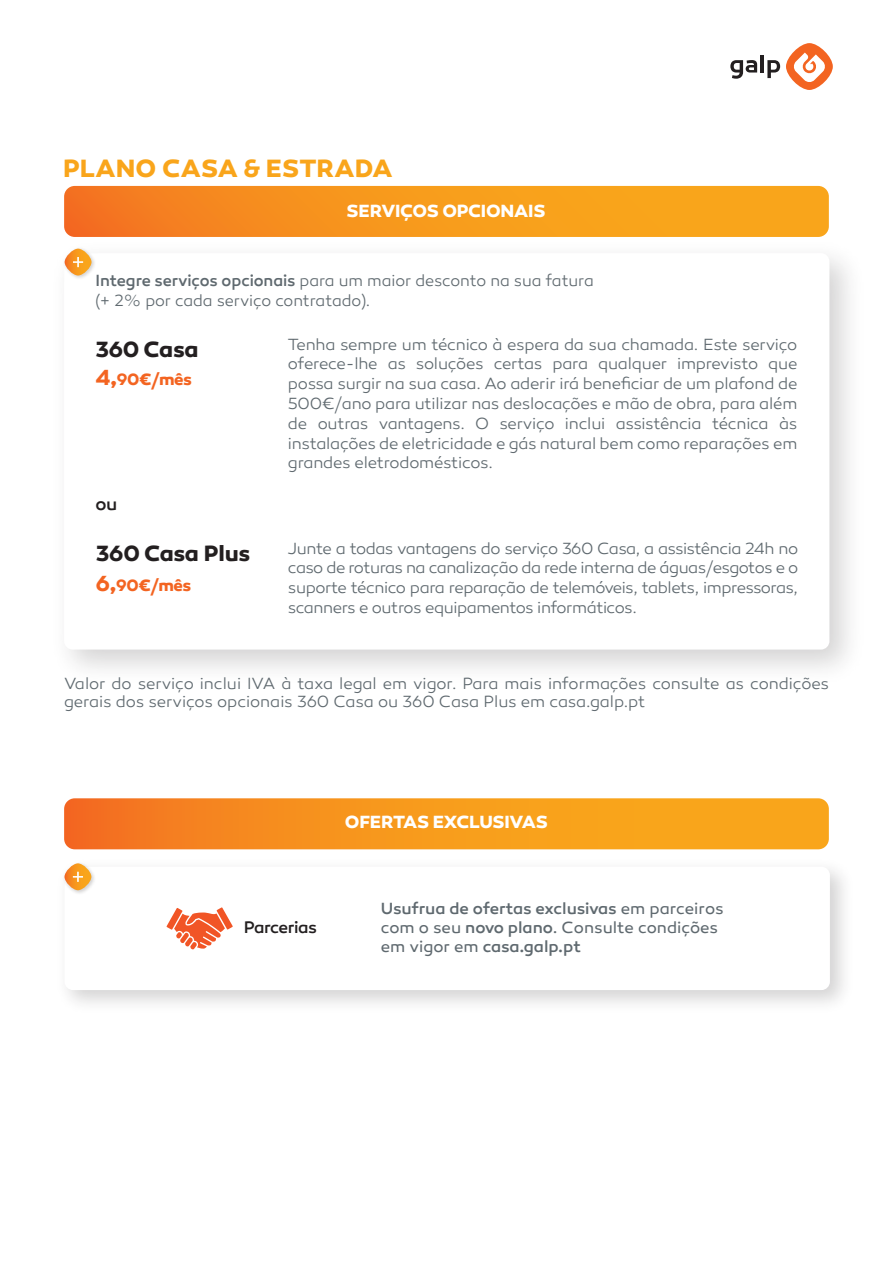
<style>
.page{position:relative;width:893px;height:1263px;background:#fff}
.page>*{position:absolute;margin:0;border:0;box-sizing:border-box;transform-origin:0 0}
.t1{font:700 25.5px "Canaro";letter-spacing:.005em;color:#f9a51b}
.t2{font:700 22.5px "Canaro";letter-spacing:-.015em;color:#231f20}
.t3{font:700 18px "Canaro";letter-spacing:-.01em;color:#fff}
.t4{font:500 18px "Canaro";color:#231f20}
.t5{font:500 17.1px "Canaro";letter-spacing:-.03em;color:#231f20}
.t6{font:700 16.8px "Canaro";letter-spacing:-.025em;color:#f36421}
.t7{font:300 16.5px/19.8px "Canaro";letter-spacing:-.015em;color:#5f696f}
.t8{font:500 16.5px/18.8px "Canaro";letter-spacing:-.01em;color:#5f696f}
.s1{font-weight:500}
.s2{font-size:22.35px}
.s3{font-weight:400}
</style>
<div class="page">
<svg style="left:64px;top:186px;width:765px;height:45px;background:#f7961d"></svg>
<svg style="left:786px;top:43px;width:47px;height:47px"></svg>
<svg style="left:793px;top:53px;width:33px;height:30px"></svg>
<svg style="left:730px;top:60px;width:27px;height:19px"></svg>
<hr style="left:760px;top:55px;width:4px;height:18px;background:#231f20">
<svg style="left:767px;top:60px;width:13px;height:18px"></svg>
<svg style="left:64px;top:798px;width:765px;height:51px;background:#f7961f"></svg>
<svg style="left:166px;top:907px;width:67px;height:42px"></svg>
<img style="left:61px;top:862px;width:37px;height:35px">
<svg style="left:64px;top:863px;width:27px;height:27px"></svg>
<svg style="left:73px;top:872px;width:10px;height:10px"></svg>
<img style="left:65px;top:231px;width:785px;height:438px">
<div style="left:64px;top:253px;width:765px;height:396px;background:#fff;border-radius:9px"></div>
<img style="left:64px;top:246px;width:34px;height:32px">
<svg style="left:65px;top:249px;width:27px;height:27px"></svg>
<svg style="left:73px;top:257px;width:10px;height:10px"></svg>
<h1 class="t1" style="left:63px;top:152px;width:331px">PLANO CASA &amp; ESTRADA</h1>
<p class="t3" style="left:347px;top:199px;width:200px">SERVIÇOS OPCIONAIS</p>
<p class="t7" style="left:95px;top:271px;width:500px"><span class="s1">Integre serviços opcionais</span> para um maior desconto na sua fatura (+ 2% por cada serviço contratado).</p>
<p class="t7" style="left:288px;top:334px;width:511px;text-align:justify">Tenha sempre um técnico à espera da sua chamada. Este serviço oferece-lhe as soluções certas para qualquer imprevisto que possa surgir na sua casa. Ao aderir irá beneficiar de um plafond de 500€/ano para utilizar nas deslocações e mão de obra, para além de outras vantagens. O serviço inclui assistência técnica às instalações de eletricidade e gás natural bem como reparações em grandes eletrodomésticos.</p>
<h2 class="t2" style="left:95px;top:335px;width:105px">360 Casa</h2>
<p class="t6" style="left:95px;top:369px;width:98px"><span class="s2">4,</span>90€/mês</p>
<p class="t4" style="left:95px;top:493px;width:23px">ou</p>
<h2 class="t2" style="left:96px;top:539px;width:156px">360 Casa Plus</h2>
<p class="t6" style="left:96px;top:574px;width:97px"><span class="s2">6,</span>90€/mês</p>
<p class="t7" style="left:288px;top:538px;width:512px;text-align:justify">Junte a todas vantagens do serviço 360 Casa, a assistência 24h no caso de roturas na canalização da rede interna de águas/esgotos e o suporte técnico para reparação de telemóveis, tablets, impressoras, scanners e outros equipamentos informáticos.</p>
<p class="t7" style="left:64px;top:674px;width:766px;line-height:18.8px">Valor do serviço inclui IVA à taxa legal em vigor. Para mais informações consulte as condições gerais dos serviços opcionais 360 Casa ou 360 Casa Plus em casa.galp.pt</p>
<p class="t3" style="left:345px;top:810px;width:205px">OFERTAS EXCLUSIVAS</p>
<p class="t5" style="left:244px;top:917px;width:75px">Parcerias</p>
<p class="t8" style="left:381px;top:899px;width:345px">Usufrua de ofertas exclusivas <span class="s3">em parceiros com o seu</span> novo plano<span class="s3">. Consulte condições em vigor em</span> casa.galp.pt</p>
</div>
